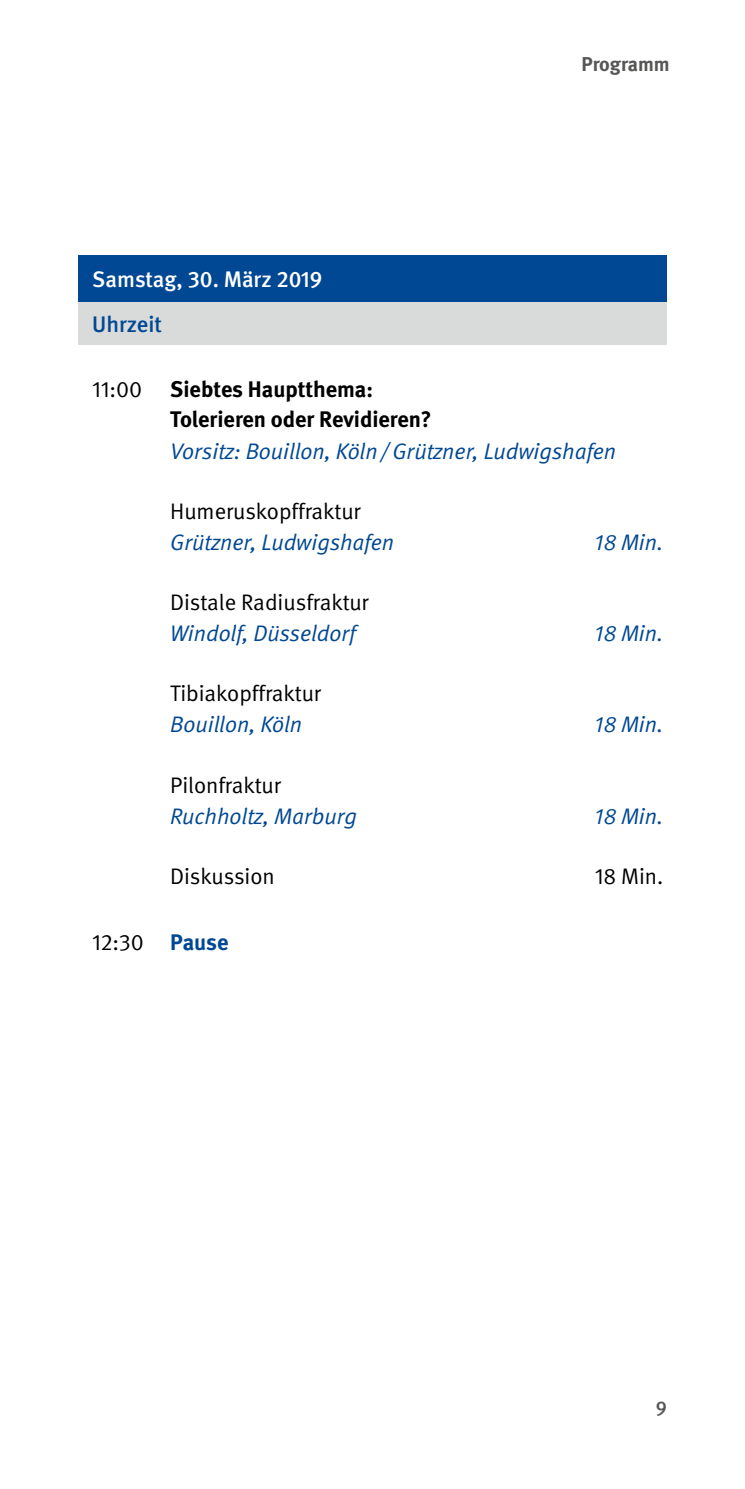
<style>
.page{position:relative;width:745px;height:1489px;background:#fff}
.page>*{position:absolute;margin:0;border:0;box-sizing:border-box;transform-origin:0 0}
.t1{font:italic 22.5px "DGUV Meta";color:#004893}
.t2{font:22.5px "DGUV Meta";color:#000}
.t3{font:700 22.5px/30px "DGUV Meta";color:#000}
.t4{font:500 22.5px "DGUV Meta";color:#fff}
.t5{font:500 22.5px "DGUV Meta";color:#004893}
.t6{font:700 20px "DGUV Meta";color:#565655}
.t7{font:500 20px "DGUV Meta";color:#565655}
.s1{font-weight:400}
.s2{font-weight:700;color:#004893}
</style>
<div class="page">
<div style="left:78px;top:255px;width:588px;height:47px;background:#004893"></div>
<div style="left:78px;top:302px;width:588px;height:43px;background:#d9dada"></div>
<p class="t4" style="left:92px;top:266px;width:231px">Samstag, 30. März 2019</p>
<p class="t5" style="left:92px;top:311px;width:71px">Uhrzeit</p>
<p class="t6" style="left:581px;top:52px;width:90px">Programm</p>
<p class="t3" style="left:170px;top:375px;width:263px;text-indent:-78px"><span class="s1">11:00</span> Siebtes Hauptthema:<br>Tolerieren oder Revidieren?</p>
<p class="t1" style="left:170px;top:437px;width:447px">Vorsitz: Bouillon, Köln/Grützner, Ludwigshafen</p>
<p class="t2" style="left:170px;top:498px;width:191px">Humeruskopffraktur</p>
<p class="t1" style="left:170px;top:529px;width:225px">Grützner, Ludwigshafen</p>
<p class="t1" style="left:594px;top:529px;width:70px">18 Min.</p>
<p class="t2" style="left:170px;top:589px;width:200px">Distale Radiusfraktur</p>
<p class="t1" style="left:170px;top:620px;width:187px">Windolf, Düsseldorf</p>
<p class="t1" style="left:594px;top:620px;width:70px">18 Min.</p>
<p class="t2" style="left:170px;top:680px;width:152px">Tibiakopffraktur</p>
<p class="t1" style="left:170px;top:711px;width:133px">Bouillon, Köln</p>
<p class="t1" style="left:594px;top:711px;width:70px">18 Min.</p>
<p class="t2" style="left:170px;top:771px;width:112px">Pilonfraktur</p>
<p class="t1" style="left:170px;top:803px;width:188px">Ruchholtz, Marburg</p>
<p class="t1" style="left:594px;top:803px;width:70px">18 Min.</p>
<p class="t2" style="left:170px;top:863px;width:106px">Diskussion</p>
<p class="t2" style="left:594px;top:863px;width:70px">18 Min.</p>
<p class="t2" style="left:92px;top:929px;width:138px">12:30 <span class="s2">Pause</span></p>
<p class="t7" style="left:655px;top:1396px;width:13px">9</p>
</div>
